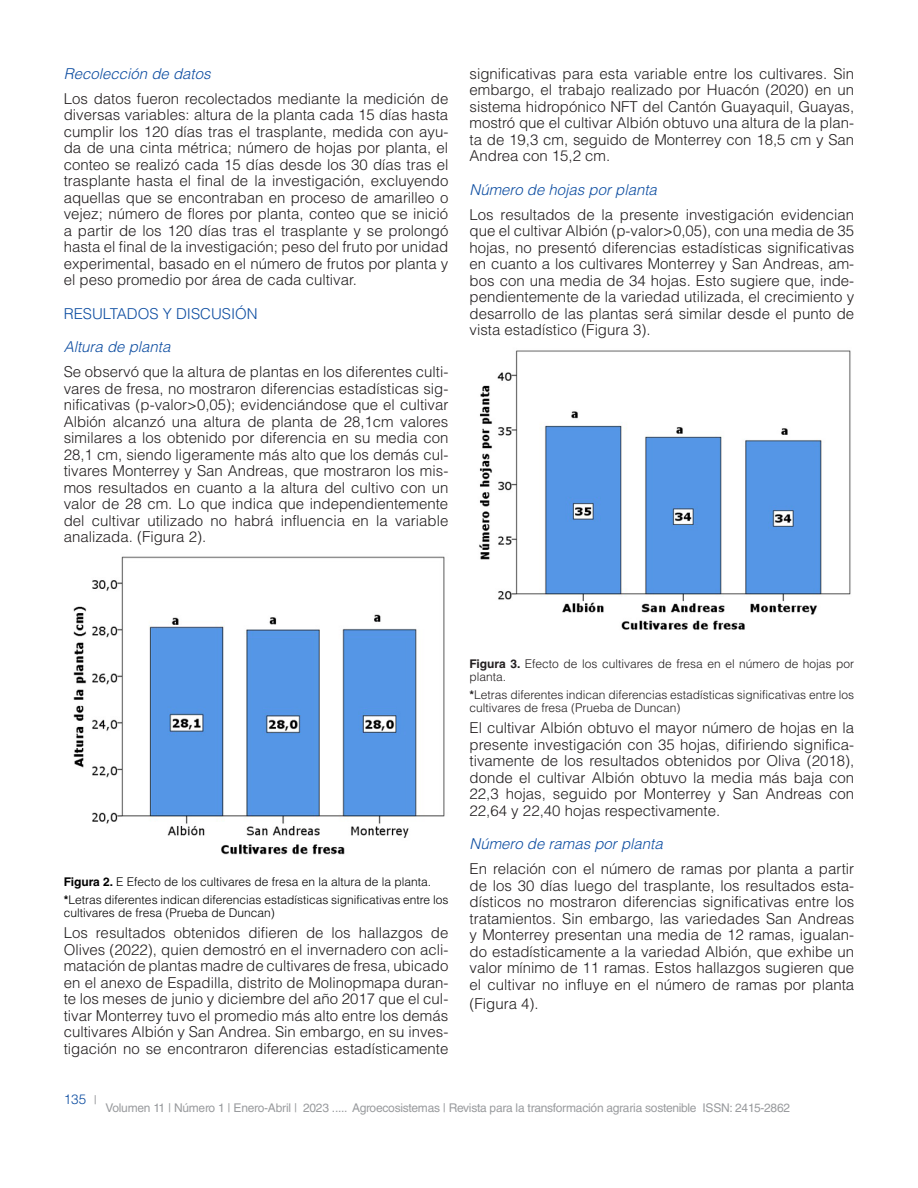
<style>
.page{position:relative;width:918px;height:1188px;background:#fff}
.page>*{position:absolute;margin:0;border:0;box-sizing:border-box;transform-origin:0 0}
.TEXTO{font:300 15px/16.5px "Helvetica LT Std";color:#231f20;text-align:justify}
.SUBTITULOS{font:italic 300 15px "Helvetica LT Std";color:#0d4da1}
.TITULOS_AZUL{font:300 15px "Helvetica LT Std";color:#0d4da1}
.t1{font:300 13.5px "Helvetica LT Std";color:#0d4da1}
.pie_de_foto{font:300 12px/13.5px "Helvetica LT Std";color:#231f20}
.pie_de_foto-2{font:300 12px/13.5px "Helvetica LT Std";color:#000}
.t2{font:12px "Helvetica LT Std";letter-spacing:-.02em;color:#999b9e}
.s1{font-weight:700}
.s2{font-weight:400;font-size:12px;color:#999b9e}
</style>
<div class="page">
<img style="left:73px;top:556px;width:372px;height:299px">
<img style="left:479px;top:350px;width:372px;height:280px">
<p class="SUBTITULOS" style="left:64px;top:64px;width:148px">Recolección de datos</p>
<p class="TEXTO" style="left:64px;top:90px;width:386px">Los datos fueron recolectados mediante la medición de diversas variables: altura de la planta cada 15 días hasta cumplir los 120 días tras el trasplante, medida con ayu&shy;da de una cinta métrica; número de hojas por planta, el conteo se realizó cada 15 días desde los 30 días tras el trasplante hasta el final de la investigación, excluyendo aquellas que se encontraban en proceso de amarilleo o vejez; número de flores por planta, conteo que se inició a partir de los 120 días tras el trasplante y se prolongó hasta el final de la investigación; peso del fruto por unidad experimental, basado en el número de frutos por planta y el peso promedio por área de cada cultivar.</p>
<p class="TITULOS_AZUL" style="left:64px;top:304px;width:195px">RESULTADOS Y DISCUSIÓN</p>
<p class="SUBTITULOS" style="left:64px;top:338px;width:108px">Altura de planta</p>
<p class="TEXTO" style="left:64px;top:364px;width:386px">Se observó que la altura de plantas en los diferentes culti&shy;vares de fresa, no mostraron diferencias estadísticas sig&shy;nificativas (p-valor&gt;0,05); evidenciándose que el cultivar Albión alcanzó una altura de planta de 28,1cm valores similares a los obtenido por diferencia en su media con 28,1 cm, siendo ligeramente más alto que los demás cul&shy;tivares Monterrey y San Andreas, que mostraron los mis&shy;mos resultados en cuanto a la altura del cultivo con un valor de 28 cm. Lo que indica que independientemente del cultivar utilizado no habrá influencia en la variable analizada. (Figura 2).</p>
<p class="TEXTO" style="left:470px;top:65px;width:386px">significativas para esta variable entre los cultivares. Sin embargo, el trabajo realizado por Huacón (2020) en un sistema hidropónico NFT del Cantón Guayaquil, Guayas, mostró que el cultivar Albión obtuvo una altura de la plan&shy;ta de 19,3 cm, seguido de Monterrey con 18,5 cm y San Andrea con 15,2 cm.</p>
<p class="SUBTITULOS" style="left:470px;top:180px;width:189px">Número de hojas por planta</p>
<p class="TEXTO" style="left:470px;top:206px;width:386px">Los resultados de la presente investigación evidencian que el cultivar Albión (p-valor&gt;0,05), con una media de 35 hojas, no presentó diferencias estadísticas significativas en cuanto a los cultivares Monterrey y San Andreas, am&shy;bos con una media de 34 hojas. Esto sugiere que, inde&shy;pendientemente de la variedad utilizada, el crecimiento y desarrollo de las plantas será similar desde el punto de vista estadístico (Figura 3).</p>
<p class="pie_de_foto-2" style="left:64px;top:875px;width:369px"><span class="s1">Figura 2.</span> E Efecto de los cultivares de fresa en la altura de la planta.</p>
<p class="pie_de_foto-2" style="left:64px;top:893px;width:386px"><span class="s1">*</span>Letras diferentes indican diferencias estadísticas significativas entre los cultivares de fresa (Prueba de Duncan)</p>
<p class="TEXTO" style="left:64px;top:924px;width:386px">Los resultados obtenidos difieren de los hallazgos de Olives (2022), quien demostró en el invernadero con acli&shy;matación de plantas madre de cultivares de fresa, ubicado en el anexo de Espadilla, distrito de Molinopmapa duran&shy;te los meses de junio y diciembre del año 2017 que el cul&shy;tivar Monterrey tuvo el promedio más alto entre los demás cultivares Albión y San Andrea. Sin embargo, en su inves&shy;tigación no se encontraron diferencias estadísticamente</p>
<p class="pie_de_foto" style="left:470px;top:656px;width:386px"><span class="s1">Figura 3.</span> Efecto de los cultivares de fresa en el número de hojas por planta.</p>
<p class="pie_de_foto" style="left:470px;top:688px;width:386px"><span class="s1">*</span>Letras diferentes indican diferencias estadísticas significativas entre los cultivares de fresa (Prueba de Duncan)</p>
<p class="TEXTO" style="left:470px;top:719px;width:386px">El cultivar Albión obtuvo el mayor número de hojas en la presente investigación con 35 hojas, difiriendo significa&shy;tivamente de los resultados obtenidos por Oliva (2018), donde el cultivar Albión obtuvo la media más baja con 22,3 hojas, seguido por Monterrey y San Andreas con 22,64 y 22,40 hojas respectivamente.</p>
<p class="SUBTITULOS" style="left:470px;top:834px;width:195px">Número de ramas por planta</p>
<p class="TEXTO" style="left:470px;top:860px;width:386px">En relación con el número de ramas por planta a partir de los 30 días luego del trasplante, los resultados esta&shy;dísticos no mostraron diferencias significativas entre los tratamientos. Sin embargo, las variedades San Andreas y Monterrey presentan una media de 12 ramas, igualan&shy;do estadísticamente a la variedad Albión, que exhibe un valor mínimo de 11 ramas. Estos hallazgos sugieren que el cultivar no influye en el número de ramas por planta</p>
<p class="TEXTO" style="left:470px;top:996px;width:71px">(Figura 4).</p>
<p class="t1" style="left:64px;top:1091px;width:35px">135 <span class="s2">|</span></p>
<p class="t2" style="left:106px;top:1100px;width:686px">Volumen 11 | Número 1 | Enero-Abril | 2023 ..... Agroecosistemas | Revista para la transformación agraria sostenible ISSN: 2415-2862</p>
</div>
